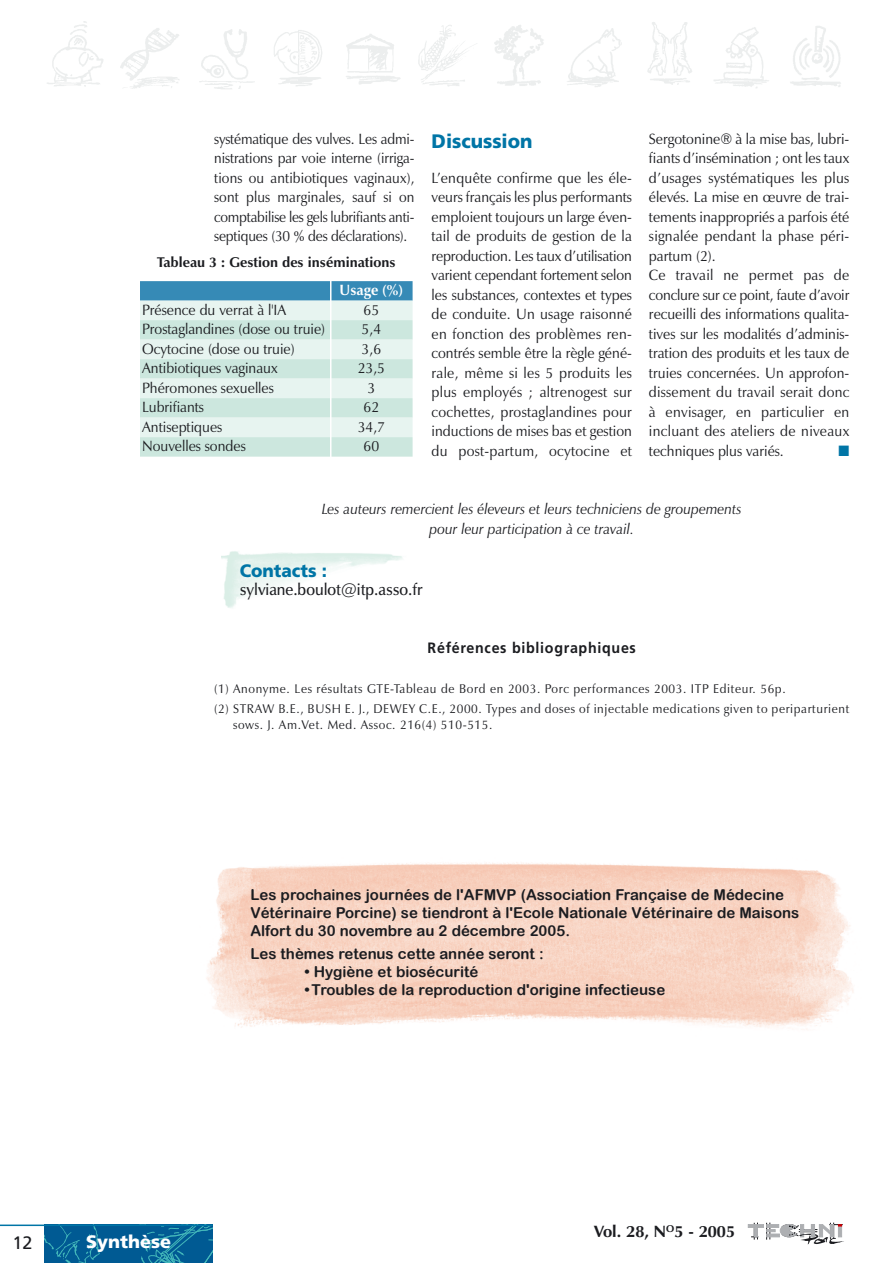
<style>
.page{position:relative;width:893px;height:1263px;background:#fff}
.page>*{position:absolute;margin:0;border:0;box-sizing:border-box;transform-origin:0 0}
.t1{font:900 19.5px "Frutiger";color:#0075a6;scale:.95 1}
.t2{font:900 18px "Frutiger";color:#0075a6;scale:.95 1}
.t3{font:900 18px "Frutiger";color:#fff}
.t4{font:18px "Frutiger";color:#1b1c20}
.t5{font:600 16.5px "Zapf Humanist 601 BT";color:#1b1c20;scale:.95 1}
.t6{font:700 16.5px "Zapf Humanist 601 BT";color:#1b1c20}
.t7{font:15px/19.5px "Zapf Humanist 601 BT";color:#1b1c20;text-align:justify;scale:.95 1}
.t8{font:15px/18px "Arial Rounded MT Bold";color:#1b1c20}
.t9{font:15px/19.5px "Zapf Humanist 601 BT";color:#1b1c20;text-align:justify;scale:.93 1}
.t10{font:italic 15px/19.5px "Zapf Humanist 601 BT";color:#1b1c20;text-align:center;scale:.95 1}
.t11{font:700 15px "Frutiger";letter-spacing:.05em;color:#1b1c20;scale:.95 1}
.t12{font:700 15px "Zapf Humanist 601 BT";color:#fff;scale:.95 1}
.t13{font:15px "Zapf Dingbats";color:#0075a6;scale:.95 1}
.t14{font:700 14.25px "Zapf Humanist 601 BT";color:#1b1c20}
.t15{font:12.75px/20px "Zapf Humanist 601 BT";letter-spacing:.05em;color:#1b1c20;scale:.95 1}
</style>
<div class="page">
<hr style="left:748px;top:1224px;width:15px;height:4px;background:#adafb2">
<svg style="left:750px;top:1222px;width:94px;height:22px"></svg>
<div style="left:45px;top:1225px;width:168px;height:38px;background:#005a93"></div>
<svg style="left:45px;top:1226px;width:55px;height:37px"></svg>
<svg style="left:132px;top:1226px;width:81px;height:37px"></svg>
<hr style="left:0;top:1225px;width:213px;height:1px;background:#0075a6">
<div style="left:140px;top:281px;width:272px;height:20px;background:#368ab6"></div>
<div style="left:140px;top:301px;width:272px;height:19px;background:#e7f4f0"></div>
<div style="left:140px;top:320px;width:272px;height:20px;background:#cce7de"></div>
<div style="left:140px;top:340px;width:272px;height:19px;background:#e7f4f0"></div>
<div style="left:140px;top:359px;width:272px;height:20px;background:#cce7de"></div>
<div style="left:140px;top:379px;width:272px;height:19px;background:#e7f4f0"></div>
<div style="left:140px;top:398px;width:272px;height:20px;background:#cce7de"></div>
<div style="left:140px;top:418px;width:272px;height:19px;background:#e7f4f0"></div>
<div style="left:140px;top:437px;width:272px;height:20px;background:#cce7de"></div>
<hr style="left:330px;top:274px;width:1px;height:187px;background:#fff">
<img style="left:221px;top:551px;width:182px;height:57px">
<img style="left:206px;top:862px;width:648px;height:168px">
<p class="t9" style="left:214px;top:130px;width:217px">systématique des vulves. Les admi&shy;nistrations par voie interne (irriga&shy;tions ou antibiotiques vaginaux), sont plus marginales, sauf si on comptabilise les gels lubrifiants anti&shy;septiques (30 % des déclarations).</p>
<h1 class="t1" style="left:431px;top:134px;width:108px">Discussion</h1>
<p class="t7" style="left:431px;top:169px;width:212px">L’enquête confirme que les éle&shy;veurs français les plus performants emploient toujours un large éven&shy;tail de produits de gestion de la reproduction. Les taux d’utilisation varient cependant fortement selon les substances, contextes et types de conduite. Un usage raisonné en fonction des problèmes ren&shy;contrés semble être la règle géné&shy;rale, même si les 5 produits les plus employés ; altrenogest sur cochettes, prostaglandines pour inductions de mises bas et gestion du post-partum, ocytocine et</p>
<p class="t14" style="left:157px;top:256px;width:240px">Tableau 3 : Gestion des inséminations</p>
<p class="t12" style="left:339px;top:283px;width:68px">Usage (%)</p>
<p class="t7" style="left:142px;top:301px;width:153px">Présence du verrat à l'IA</p>
<p class="t7" style="left:363px;top:301px;width:18px">65</p>
<p class="t7" style="left:142px;top:321px;width:194px">Prostaglandines (dose ou truie)</p>
<p class="t7" style="left:361px;top:321px;width:22px">5,4</p>
<p class="t7" style="left:142px;top:340px;width:162px">Ocytocine (dose ou truie)</p>
<p class="t7" style="left:361px;top:340px;width:22px">3,6</p>
<p class="t7" style="left:142px;top:360px;width:144px">Antibiotiques vaginaux</p>
<p class="t7" style="left:358px;top:360px;width:30px">23,5</p>
<p class="t7" style="left:142px;top:379px;width:140px">Phéromones sexuelles</p>
<p class="t7" style="left:367px;top:379px;width:10px">3</p>
<p class="t7" style="left:142px;top:399px;width:67px">Lubrifiants</p>
<p class="t7" style="left:363px;top:399px;width:18px">62</p>
<p class="t7" style="left:142px;top:418px;width:86px">Antiseptiques</p>
<p class="t7" style="left:358px;top:418px;width:30px">34,7</p>
<p class="t7" style="left:142px;top:438px;width:111px">Nouvelles sondes</p>
<p class="t7" style="left:363px;top:438px;width:18px">60</p>
<p class="t7" style="left:649px;top:130px;width:212px;text-align:left">Sergotonine® à la mise bas, lubri&shy;fiants d’insémination ; ont les taux d’usages systématiques les plus élevés. La mise en œuvre de trai&shy;tements inappropriés a parfois été signalée pendant la phase péri&shy;partum (2).<br>Ce travail ne permet pas de conclure sur ce point, faute d’avoir recueilli des informations qualita&shy;tives sur les modalités d’adminis&shy;tration des produits et les taux de truies concernées. Un approfon&shy;dissement du travail serait donc à envisager, en particulier en incluant des ateliers de niveaux techniques plus variés.</p>
<p class="t13" style="left:838px;top:442px;width:13px">■</p>
<p class="t10" style="left:322px;top:501px;width:443px">Les auteurs remercient les éleveurs et leurs techniciens de groupements pour leur participation à ce travail.</p>
<p class="t2" style="left:240px;top:564px;width:94px">Contacts :</p>
<p class="t5" style="left:240px;top:583px;width:194px">sylviane.boulot@itp.asso.fr</p>
<p class="t11" style="left:427px;top:642px;width:221px">Références bibliographiques</p>
<p class="t15" style="left:214px;top:680px;width:670px">(1) Anonyme. Les résultats GTE-Tableau de Bord en 2003. Porc performances 2003. ITP Editeur. 56p.<br>(2) STRAW B.E., BUSH E. J., DEWEY C.E., 2000. Types and doses of injectable medications given to periparturient</p>
<p class="t15" style="left:233px;top:716px;width:274px">sows. J. Am.Vet. Med. Assoc. 216(4) 510-515.</p>
<p class="t8" style="left:250px;top:886px;width:550px">Les prochaines journées de l'AFMVP (Association Française de Médecine<br>Vétérinaire Porcine) se tiendront à l'Ecole Nationale Vétérinaire de Maisons<br>Alfort du 30 novembre au 2 décembre 2005.</p>
<p class="t8" style="left:250px;top:944px;width:295px">Les thèmes retenus cette année seront :</p>
<p class="t8" style="left:304px;top:962px;width:175px">• Hygiène et biosécurité</p>
<p class="t8" style="left:304px;top:980px;width:362px">• Troubles de la reproduction d'origine infectieuse</p>
<p class="t4" style="left:12px;top:1236px;width:22px">12</p>
<p class="t3" style="left:86px;top:1235px;width:86px">Synthèse</p>
<p class="t6" style="left:594px;top:1224px;width:142px">Vol. 28, N<sup>O</sup>5 - 2005</p>
</div>
